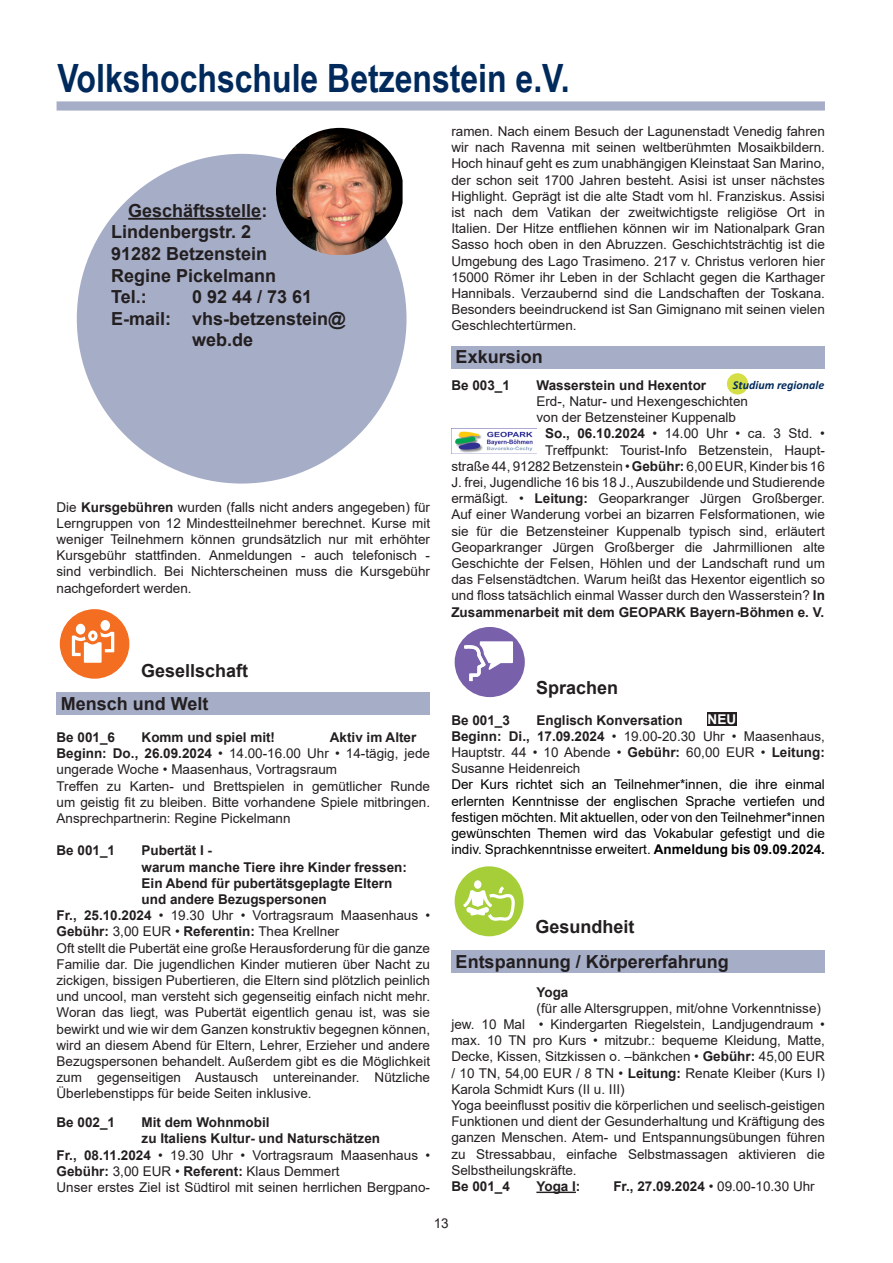
<style>
.page{position:relative;width:893px;height:1263px;background:#fff}
.page>*{position:absolute;margin:0;border:0;box-sizing:border-box;transform-origin:0 0}
.t1{font:700 39px "Arial Narrow";color:#002a5c}
.Prog_Balken_Anschr{font:700 18px "Arial";color:#231f20}
.Prog__Balk__Anschr{font:700 18px "Arial";color:#231f20}
.t2{font:13.5px/16.2px "Arial";color:#231f20;text-align:justify}
.t3{font:700 13.5px "Arial";color:#231f20}
.t4{font:13.5px/16.2px "Arial";color:#000;text-align:justify}
.Prog_Text{font:700 13.5px "Arial";color:#fff}
.t5{font:italic 700 12px "Calibri";color:#002a5c}
.s1{font-weight:700}
</style>
<div class="page">
<div style="left:57px;top:101px;width:768px;height:10px;background:#a6adc7;border:2px solid #a6adc7"></div>
<div style="left:451px;top:950px;width:374px;height:23px;background:#a6adc7"></div>
<div style="left:451px;top:346px;width:374px;height:23px;background:#a6adc7"></div>
<div style="left:57px;top:692px;width:373px;height:23px;background:#a6adc7"></div>
<div style="left:77px;top:154px;width:329px;height:330px;background:#a6adc7;border-radius:50%"></div>
<hr style="left:128px;top:218px;width:133px;height:2px;background:#231f20">
<img style="left:276px;top:128px;width:127px;height:127px">
<div style="left:60px;top:609px;width:69px;height:70px;background:#f36e21;border-radius:50%"></div>
<div style="left:76px;top:624px;width:9px;height:10px;background:#fff;border-radius:50%"></div>
<div style="left:101px;top:620px;width:9px;height:11px;background:#fff;border-radius:50%"></div>
<svg style="left:72px;top:630px;width:42px;height:33px"></svg>
<hr style="left:536px;top:1191px;width:40px;height:2px;background:#231f20">
<img style="left:451px;top:428px;width:86px;height:26px">
<div style="left:727px;top:373px;width:21px;height:21px;background:#d4de45;border-radius:50%"></div>
<div style="left:455px;top:627px;width:70px;height:70px;background:#7960aa;border-radius:50%"></div>
<svg style="left:464px;top:641px;width:49px;height:40px"></svg>
<div style="left:707px;top:713px;width:30px;height:13px;background:#231f20"></div>
<div style="left:455px;top:866px;width:69px;height:70px;background:#a6ce39;border-radius:50%"></div>
<div style="left:474px;top:880px;width:7px;height:9px;background:#fff;border-radius:50%"></div>
<svg style="left:463px;top:886px;width:52px;height:35px"></svg>
<p class="t1" style="left:58px;top:49px;width:513px">Volkshochschule Betzenstein e.V.</p>
<p class="Prog_Balken_Anschr" style="left:128px;top:198px;width:141px">Geschäftsstelle:</p>
<p class="Prog_Balken_Anschr" style="left:111px;top:219px;width:142px">Lindenbergstr. 2</p>
<p class="Prog_Balken_Anschr" style="left:111px;top:241px;width:158px">91282 Betzenstein</p>
<p class="Prog_Balken_Anschr" style="left:111px;top:263px;width:167px">Regine Pickelmann</p>
<p class="Prog_Balken_Anschr" style="left:111px;top:284px;width:37px">Tel.:</p>
<p class="Prog_Balken_Anschr" style="left:192px;top:284px;width:122px">0 92 44 / 73 61</p>
<p class="Prog_Balken_Anschr" style="left:111px;top:306px;width:236px">E-mail: vhs-betzenstein@</p>
<p class="Prog_Balken_Anschr" style="left:192px;top:327px;width:63px">web.de</p>
<p class="t2" style="left:57px;top:499px;width:375px">Die <span class="s1">Kursgebühren</span> wurden (falls nicht anders angegeben) für Lerngruppen von 12 Mindestteilnehmer berechnet. Kurse mit weniger Teilnehmern können grundsätzlich nur mit erhöhter Kursgebühr stattfinden. Anmeldungen - auch telefonisch - sind verbindlich. Bei Nichterscheinen muss die Kursgebühr nachgefordert werden.</p>
<p class="Prog__Balk__Anschr" style="left:141px;top:658px;width:109px">Gesellschaft</p>
<p class="Prog__Balk__Anschr" style="left:61px;top:690px;width:149px">Mensch und Welt</p>
<p class="t3" style="left:57px;top:728px;width:60px">Be 001_6</p>
<p class="t3" style="left:142px;top:728px;width:135px">Komm und spiel mit!</p>
<p class="t3" style="left:330px;top:728px;width:88px">Aktiv im Alter</p>
<p class="t2" style="left:57px;top:745px;width:375px"><span class="s1">Beginn: Do., 26.09.2024</span> • 14.00-16.00 Uhr • 14-tägig, jede ungerade Woche • Maasenhaus, Vortragsraum</p>
<p class="t2" style="left:57px;top:778px;width:375px">Treffen zu Karten- und Brettspielen in gemütlicher Runde um geistig fit zu bleiben. Bitte vorhandene Spiele mitbringen.<br>Ansprechpartnerin: Regine Pickelmann</p>
<p class="t3" style="left:57px;top:841px;width:60px">Be 001_1</p>
<p class="t3" style="left:142px;top:841px;width:72px">Pubertät I -</p>
<p class="t3" style="left:142px;top:857px;width:267px">warum manche Tiere ihre Kinder fressen:</p>
<p class="t3" style="left:142px;top:873px;width:252px">Ein Abend für pubertätsgeplagte Eltern</p>
<p class="t3" style="left:142px;top:890px;width:187px">und andere Bezugspersonen</p>
<p class="t2" style="left:57px;top:907px;width:375px"><span class="s1">Fr., 25.10.2024</span> • 19.30 Uhr • Vortragsraum Maasenhaus •<br><span class="s1">Gebühr:</span> 3,00 EUR • <span class="s1">Referentin:</span> Thea Krellner</p>
<p class="t2" style="left:57px;top:940px;width:375px">Oft stellt die Pubertät eine große Herausforderung für die ganze Familie dar. Die jugendlichen Kinder mutieren über Nacht zu zickigen, bissigen Pubertieren, die Eltern sind plötzlich peinlich und uncool, man versteht sich gegenseitig einfach nicht mehr.<br>Woran das liegt, was Pubertät eigentlich genau ist, was sie bewirkt und wie wir dem Ganzen konstruktiv begegnen können, wird an diesem Abend für Eltern, Lehrer, Erzieher und andere Bezugspersonen behandelt. Außerdem gibt es die Möglichkeit zum gegenseitigen Austausch untereinander. Nützliche Überlebenstipps für beide Seiten inklusive.</p>
<p class="t3" style="left:57px;top:1113px;width:60px">Be 002_1</p>
<p class="t3" style="left:142px;top:1113px;width:129px">Mit dem Wohnmobil</p>
<p class="t3" style="left:142px;top:1129px;width:240px">zu Italiens Kultur- und Naturschätzen</p>
<p class="t2" style="left:57px;top:1147px;width:375px"><span class="s1">Fr., 08.11.2024</span> • 19.30 Uhr • Vortragsraum Maasenhaus •<br><span class="s1">Gebühr:</span> 3,00 EUR • <span class="s1">Referent:</span> Klaus Demmert</p>
<p class="t2" style="left:57px;top:1179px;width:375px">Unser erstes Ziel ist Südtirol mit seinen herrlichen Bergpano-</p>
<p class="t2" style="left:451px;top:123px;width:375px">ramen. Nach einem Besuch der Lagunenstadt Venedig fahren wir nach Ravenna mit seinen weltberühmten Mosaikbildern.<br>Hoch hinauf geht es zum unabhängigen Kleinstaat San Marino, der schon seit 1700 Jahren besteht. Asisi ist unser nächstes Highlight. Geprägt ist die alte Stadt vom hl. Franziskus. Assisi ist nach dem Vatikan der zweitwichtigste religiöse Ort in Italien. Der Hitze entfliehen können wir im Nationalpark Gran Sasso hoch oben in den Abruzzen. Geschichtsträchtig ist die Umgebung des Lago Trasimeno. 217 v. Christus verloren hier 15000 Römer ihr Leben in der Schlacht gegen die Karthager Hannibals. Verzaubernd sind die Landschaften der Toskana.<br>Besonders beeindruckend ist San Gimignano mit seinen vielen Geschlechtertürmen.</p>
<p class="Prog__Balk__Anschr" style="left:456px;top:344px;width:89px">Exkursion</p>
<p class="t3" style="left:451px;top:376px;width:60px">Be 003_1</p>
<p class="t3" style="left:536px;top:376px;width:171px">Wasserstein und Hexentor</p>
<p class="t2" style="left:536px;top:393px;width:213px">Erd-, Natur- und Hexengeschichten</p>
<p class="t2" style="left:536px;top:409px;width:201px">von der Betzensteiner Kuppenalb</p>
<p class="t2" style="left:451px;top:425px;width:375px;text-align:right"><span class="s1">So., 06.10.2024</span> • 14.00 Uhr • ca. 3 Std. •<br>Treffpunkt: Tourist-Info Betzenstein, Haupt-<br>straße 44, 91282 Betzenstein • <span class="s1">Gebühr:</span> 6,00 EUR, Kinder bis 16<br>J. frei, Jugendliche 16 bis 18 J., Auszubildende und Studierende ermäßigt. • <span class="s1">Leitung:</span> Geoparkranger Jürgen Großberger.</p>
<p class="t2" style="left:451px;top:506px;width:375px">Auf einer Wanderung vorbei an bizarren Felsformationen, wie sie für die Betzensteiner Kuppenalb typisch sind, erläutert Geoparkranger Jürgen Großberger die Jahrmillionen alte Geschichte der Felsen, Höhlen und der Landschaft rund um das Felsenstädtchen. Warum heißt das Hexentor eigentlich so und floss tatsächlich einmal Wasser durch den Wasserstein? <span class="s1">In Zusammenarbeit mit dem GEOPARK Bayern-Böhmen e. V.</span></p>
<p class="t5" style="left:733px;top:377px;width:93px">Studium regionale</p>
<p class="Prog__Balk__Anschr" style="left:536px;top:675px;width:84px">Sprachen</p>
<p class="Prog_Text" style="left:708px;top:710px;width:30px">NEU</p>
<p class="t3" style="left:451px;top:710px;width:60px">Be 001_3</p>
<p class="t3" style="left:536px;top:710px;width:148px">Englisch Konversation</p>
<p class="t2" style="left:451px;top:728px;width:375px"><span class="s1">Beginn: Di., 17.09.2024</span> • 19.00-20.30 Uhr • Maasenhaus, Hauptstr. 44 • 10 Abende • <span class="s1">Gebühr:</span> 60,00 EUR • <span class="s1">Leitung:<br></span>Susanne Heidenreich</p>
<p class="t4" style="left:451px;top:776px;width:375px">Der Kurs richtet sich an Teilnehmer*innen, die ihre einmal erlernten Kenntnisse der englischen Sprache vertiefen und festigen möchten. Mit aktuellen, oder von den Teilnehmer*innen gewünschten Themen wird das Vokabular gefestigt und die indiv. Sprachkenntnisse erweitert. <span class="s1">Anmeldung bis 09.09.2024.</span></p>
<p class="Prog__Balk__Anschr" style="left:536px;top:914px;width:101px">Gesundheit</p>
<p class="Prog__Balk__Anschr" style="left:456px;top:949px;width:275px">Entspannung / Körpererfahrung</p>
<p class="t3" style="left:536px;top:982px;width:34px">Yoga</p>
<p class="t2" style="left:537px;top:1000px;width:286px">(für alle Altersgruppen, mit/ohne Vorkenntnisse)</p>
<p class="t2" style="left:451px;top:1016px;width:375px">jew. 10 Mal • Kindergarten Riegelstein, Landjugendraum • max. 10 TN pro Kurs • mitzubr.: bequeme Kleidung, Matte, Decke, Kissen, Sitzkissen o. –bänkchen • <span class="s1">Gebühr:</span> 45,00 EUR / 10 TN, 54,00 EUR / 8 TN • <span class="s1">Leitung:</span> Renate Kleiber (Kurs I)<br>Karola Schmidt Kurs (II u. III)</p>
<p class="t2" style="left:451px;top:1097px;width:375px">Yoga beeinflusst positiv die körperlichen und seelisch-geistigen Funktionen und dient der Gesunderhaltung und Kräftigung des ganzen Menschen. Atem- und Entspannungsübungen führen zu Stressabbau, einfache Selbstmassagen aktivieren die Selbstheilungskräfte.</p>
<p class="t3" style="left:451px;top:1177px;width:60px">Be 001_4</p>
<p class="t3" style="left:536px;top:1177px;width:46px">Yoga I:</p>
<p class="t2" style="left:613px;top:1178px;width:203px"><span class="s1">Fr., 27.09.2024</span> • 09.00-10.30 Uhr</p>
<p class="t2" style="left:434px;top:1215px;width:17px">13</p>
</div>
